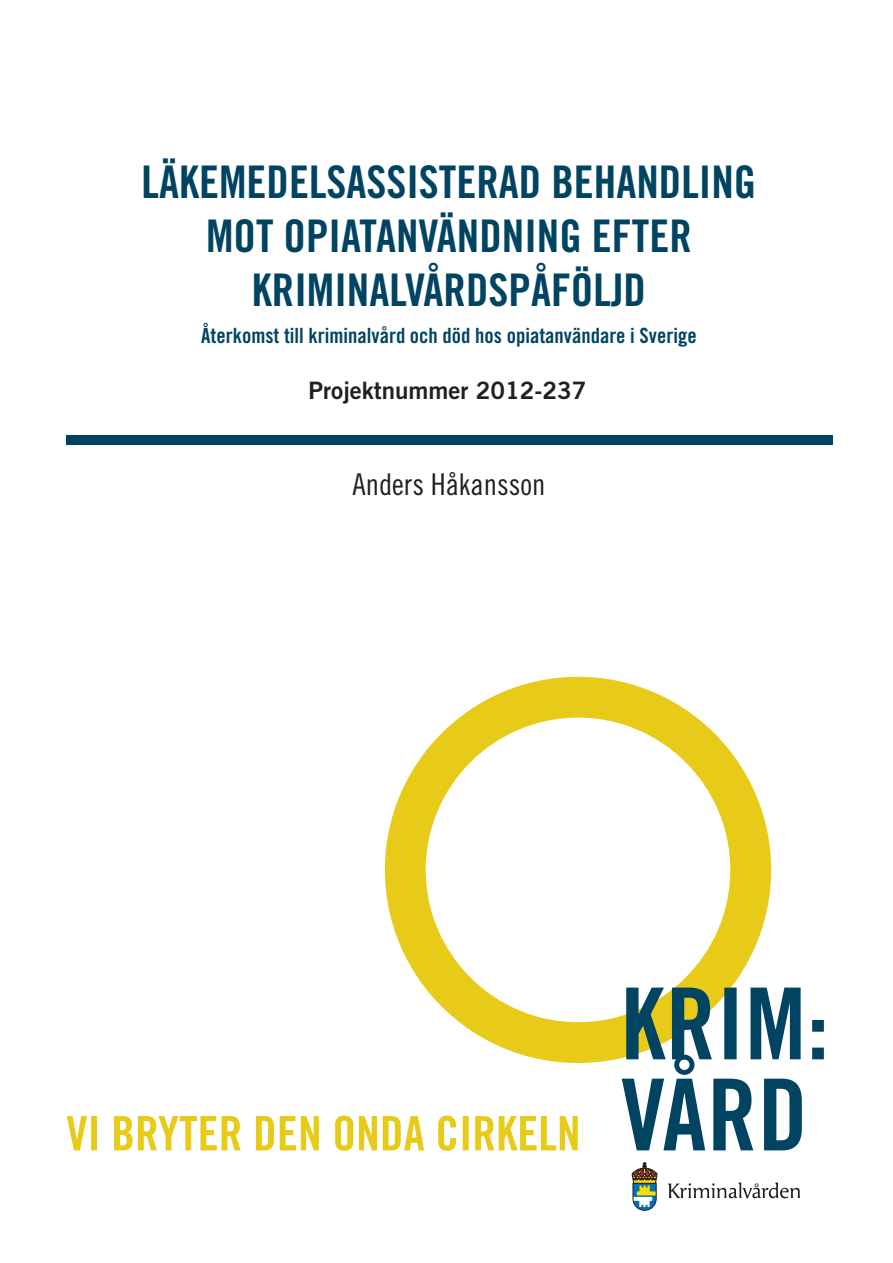
<style>
.page{position:relative;width:893px;height:1263px;background:#fff}
.page>*{position:absolute;margin:0;border:0;box-sizing:border-box;transform-origin:0 0}
.t1{font:45px/54px "Trade Gothic LT Std Bd Cn 20";color:#004462;text-align:center}
.t2{font:30px "Trade Gothic LT Std Cn 18";color:#231f20}
.t3{font:24px "Trade Gothic LT Std Bd 2";color:#231f20}
.t4{font:21px "Trade Gothic LT Std Bd Cn 20";color:#004462}
</style>
<div class="page">
<div style="left:66px;top:435px;width:766px;height:10px;background:#004462"></div>
<svg style="left:385px;top:677px;width:386px;height:386px"></svg>
<svg style="left:67px;top:1115px;width:511px;height:36px"></svg>
<svg style="left:622px;top:987px;width:202px;height:163px"></svg>
<svg style="left:632px;top:1162px;width:25px;height:48px"></svg>
<svg style="left:668px;top:1182px;width:132px;height:16px"></svg>
<p class="t1" style="left:142px;top:155px;width:616px">LÄKEMEDELSASSISTERAD BEHANDLING<br>MOT OPIATANVÄNDNING EFTER<br>KRIMINALVÅRDSPÅFÖLJD</p>
<p class="t4" style="left:201px;top:323px;width:497px">Återkomst till kriminalvård och död hos opiatanvändare i Sverige</p>
<p class="t3" style="left:309px;top:376px;width:279px">Projektnummer 2012-237</p>
<p class="t2" style="left:352px;top:467px;width:195px">Anders Håkansson</p>
</div>
